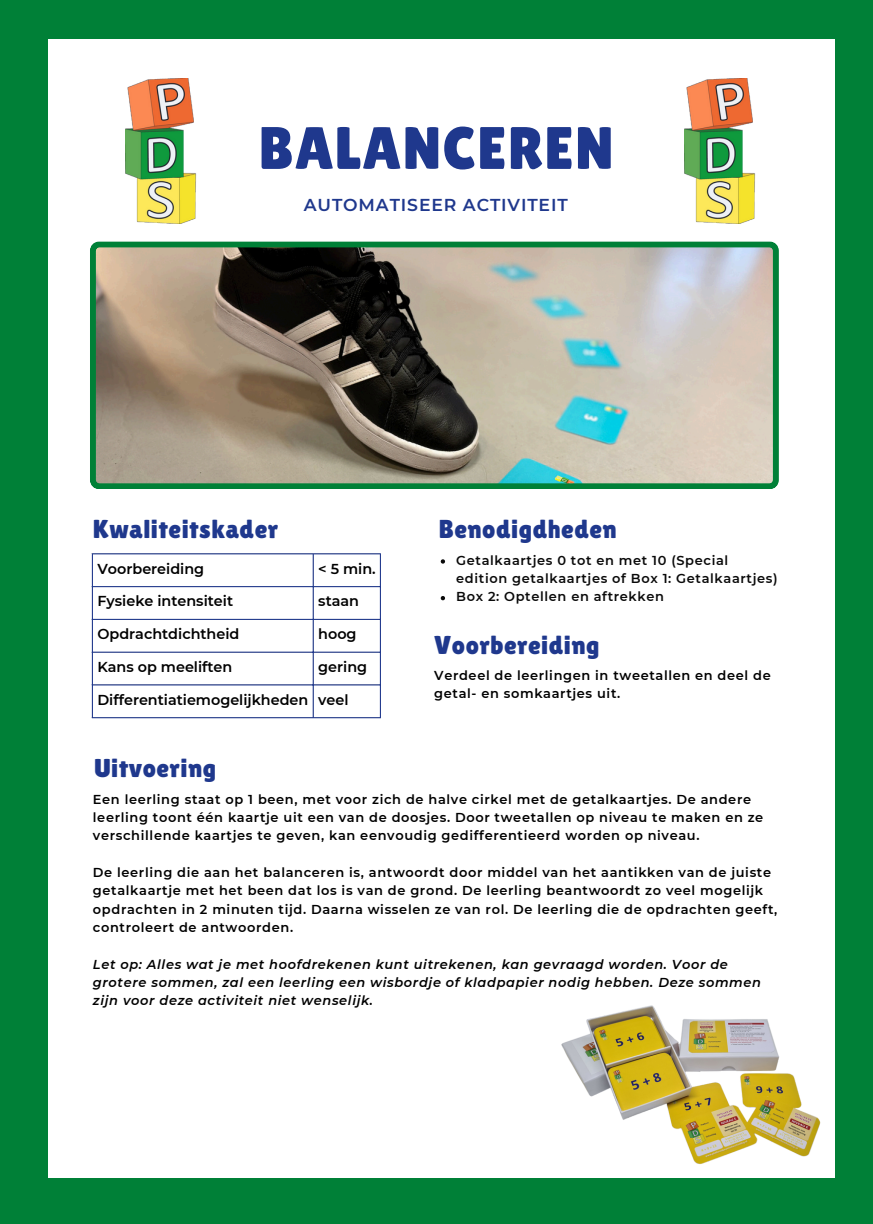
<style>
.page{position:relative;width:873px;height:1224px;background:#008037}
.page>*{position:absolute;margin:0;border:0;box-sizing:border-box;transform-origin:0 0}
.t1{font:59.8px "Lilita One";letter-spacing:.02em;color:#1f388d}
.t2{font:25.8px "Lilita One";letter-spacing:.02em;color:#1f388d}
.t3{font:600 17.2px "Montserrat";letter-spacing:.05em;color:#1f388d}
.t4{font:600 14.4px "Montserrat";color:#000}
.t5{font:600 13px/18.4px "Montserrat";letter-spacing:.05em;color:#000}
.t6{font:italic 600 13px/18.4px "Montserrat";letter-spacing:.05em;color:#000}
.t7{font:600 13px/18.4px "Montserrat";letter-spacing:.05em;color:#0a0a0a}
</style>
<div class="page">
<div style="left:48px;top:39px;width:786px;height:1138px;background:#fff"></div>
<hr style="left:92px;top:554px;width:1px;height:163px;background:#1f388d">
<hr style="left:313px;top:554px;width:1px;height:163px;background:#1f388d">
<hr style="left:380px;top:554px;width:1px;height:163px;background:#1f388d">
<hr style="left:92px;top:553px;width:289px;height:1px;background:#1f388d">
<hr style="left:92px;top:586px;width:289px;height:1px;background:#1f388d">
<hr style="left:92px;top:619px;width:289px;height:1px;background:#1f388d">
<hr style="left:92px;top:652px;width:289px;height:1px;background:#1f388d">
<hr style="left:92px;top:684px;width:289px;height:1px;background:#1f388d">
<hr style="left:92px;top:717px;width:289px;height:1px;background:#1f388d">
<img style="left:126px;top:78px;width:71px;height:146px">
<img style="left:685px;top:78px;width:71px;height:146px">
<svg style="left:90px;top:241px;width:688px;height:248px;background:#939584"></svg>
<svg style="left:441px;top:559px;width:4px;height:5px"></svg>
<svg style="left:441px;top:596px;width:4px;height:4px"></svg>
<img style="left:561px;top:1005px;width:260px;height:159px">
<h3 class="t1" style="left:258px;top:114px;width:357px">BALANCEREN</h3>
<h3 class="t3" style="left:304px;top:194px;width:265px">AUTOMATISEER ACTIVITEIT</h3>
<p class="t2" style="left:93px;top:514px;width:187px">Kwaliteitskader</p>
<p class="t4" style="left:97px;top:560px;width:108px">Voorbereiding</p>
<p class="t4" style="left:318px;top:560px;width:59px">&lt; 5 min.</p>
<h1 class="t4" style="left:97px;top:593px;width:137px">Fysieke intensiteit</h1>
<p class="t4" style="left:318px;top:593px;width:42px">staan</p>
<p class="t4" style="left:97px;top:625px;width:143px">Opdrachtdichtheid</p>
<h2 class="t4" style="left:318px;top:625px;width:40px">hoog</h2>
<p class="t4" style="left:97px;top:658px;width:137px">Kans op meeliften</p>
<p class="t4" style="left:318px;top:658px;width:50px">gering</p>
<p class="t4" style="left:97px;top:691px;width:212px">Differentiatiemogelijkheden</p>
<p class="t4" style="left:318px;top:691px;width:32px">veel</p>
<p class="t2" style="left:439px;top:514px;width:180px">Benodigdheden</p>
<p class="t7" style="left:456px;top:551px;width:323px">Getalkaartjes 0 tot en met 10 (Special edition getalkaartjes of Box 1: Getalkaartjes)</p>
<p class="t7" style="left:456px;top:588px;width:209px">Box 2: Optellen en aftrekken</p>
<p class="t2" style="left:434px;top:630px;width:167px">Voorbereiding</p>
<p class="t5" style="left:434px;top:666px;width:338px">Verdeel de leerlingen in tweetallen en deel de getal- en somkaartjes uit.</p>
<h2 class="t2" style="left:94px;top:753px;width:123px">Uitvoering</h2>
<p class="t5" style="left:93px;top:790px;width:672px">Een leerling staat op 1 been, met voor zich de halve cirkel met de getalkaartjes. De andere leerling toont één kaartje uit een van de doosjes. Door tweetallen op niveau te maken en ze verschillende kaartjes te geven, kan eenvoudig gedifferentieerd worden op niveau.</p>
<p class="t5" style="left:93px;top:863px;width:686px">De leerling die aan het balanceren is, antwoordt door middel van het aantikken van de juiste getalkaartje met het been dat los is van de grond. De leerling beantwoordt zo veel mogelijk opdrachten in 2 minuten tijd. Daarna wisselen ze van rol. De leerling die de opdrachten geeft, controleert de antwoorden.</p>
<h2 class="t6" style="left:93px;top:955px;width:670px">Let op: Alles wat je met hoofdrekenen kunt uitrekenen, kan gevraagd worden. Voor de grotere sommen, zal een leerling een wisbordje of kladpapier nodig hebben. Deze sommen zijn voor deze activiteit niet wenselijk.</h2>
</div>
